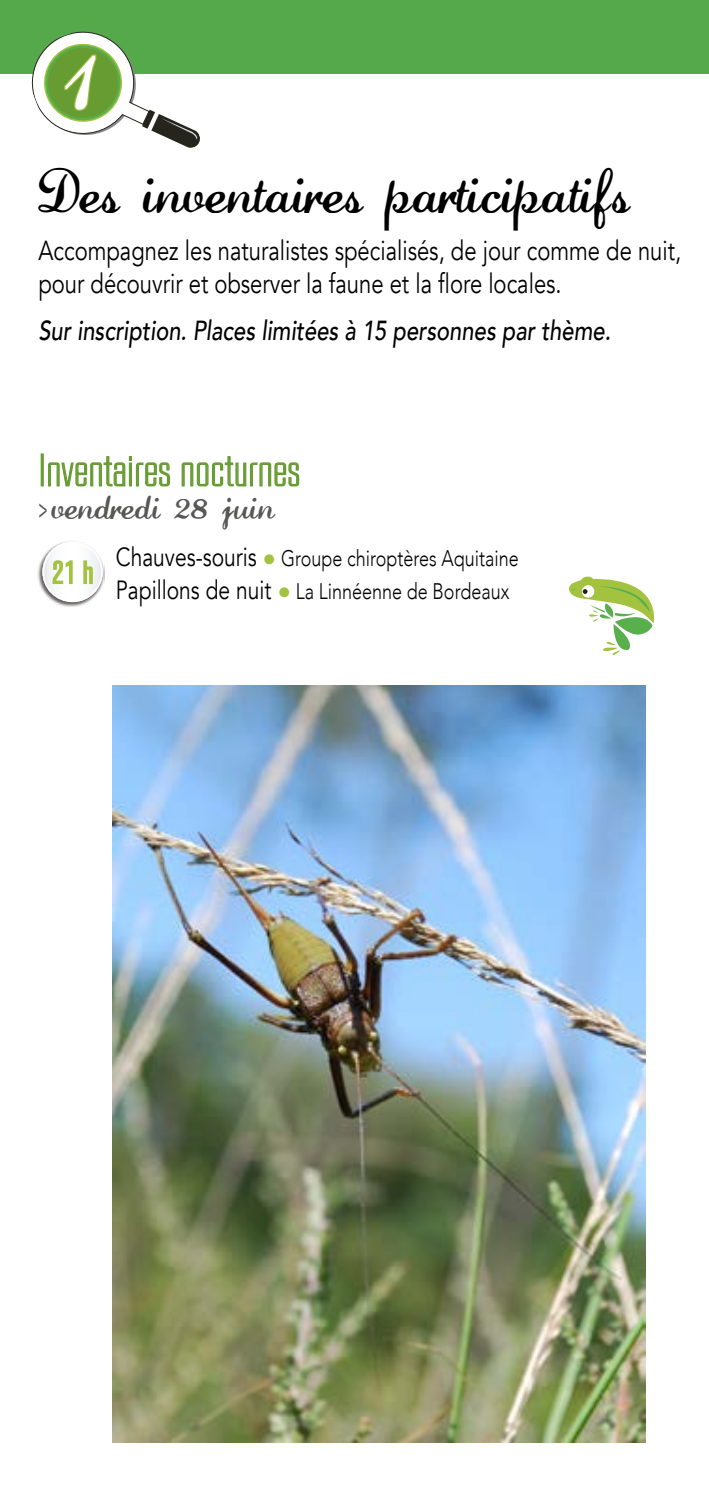
<style>
.page{position:relative;width:709px;height:1489px;background:#fff}
.page>*{position:absolute;margin:0;border:0;box-sizing:border-box;transform-origin:0 0}
.t1{font:54px "Lauren Script";color:#fff}
.t2{font:45px "Lauren Script";color:#000}
.t3{font:300 45px "RB No 2";letter-spacing:.01em;color:#679c32}
.t4{font:27.5px/33px "Avenir";color:#000;scale:.8 1}
.t5{font:italic 500 27.5px "Avenir";color:#000;scale:.8 1}
.t6{font:27.5px "Lauren Script";color:#575756}
.t7{font:300 22.5px/33px "Avenir";color:#000;scale:.8 1}
.s1{font-family:"Avenir";font-weight:500}
.s2{font-size:20px}
.s3{font-weight:400;font-size:26.25px}
.s4{font-weight:400;font-size:27.5px;color:#a2c240}
</style>
<div class="page">
<img style="left:113px;top:685px;width:532px;height:757px">
<div style="left:0;top:0;width:709px;height:73px;background:#56a94a"></div>
<div style="left:41px;top:453px;width:3px;height:33px;border:1px solid #679c32"></div>
<svg style="left:48px;top:456px;width:122px;height:31px"></svg>
<svg style="left:181px;top:456px;width:119px;height:31px"></svg>
<svg style="left:26px;top:31px;width:175px;height:117px"></svg>
<svg style="left:569px;top:576px;width:85px;height:79px"></svg>
<img style="left:37px;top:541px;width:68px;height:66px">
<svg style="left:42px;top:541px;width:61px;height:61px"></svg>
<div style="left:43px;top:542px;width:59px;height:59px;background:linear-gradient(to right,#fbfcfc,#f7f8f9);border-radius:29px"></div>
<div style="left:43px;top:542px;width:60px;height:60px;border:2px solid #fff;border-radius:50%"></div>
<svg style="left:51px;top:558px;width:23px;height:27px"></svg>
<svg style="left:82px;top:559px;width:12px;height:26px"></svg>
<h1 class="t1" style="left:65px;top:49px;width:34px">1</h1>
<h2 class="t2" style="left:38px;top:162px;width:594px">Des inventaires participatifs</h2>
<p class="t4" style="left:38px;top:234px;width:805px">Accompagnez les naturalistes spécialisés, de jour comme de nuit, pour découvrir et observer la faune et la flore locales.</p>
<p class="t5" style="left:38px;top:314px;width:717px">Sur inscription. Places limitées à 15 personnes par thème.</p>
<h2 class="t3" style="left:38px;top:446px;width:263px">Inventaires nocturnes</h2>
<p class="t6" style="left:38px;top:488px;width:238px"><span class="s1">&gt;</span> vendredi <span class="s2">28</span> juin</p>
<p class="t7" style="left:116px;top:542px;width:505px"><span class="s3">Chauves-souris</span> <span class="s4">•</span> Groupe chiroptères Aquitaine<br><span class="s3">Papillons de nuit</span> <span class="s4">•</span> La Linnéenne de Bordeaux</p>
</div>
